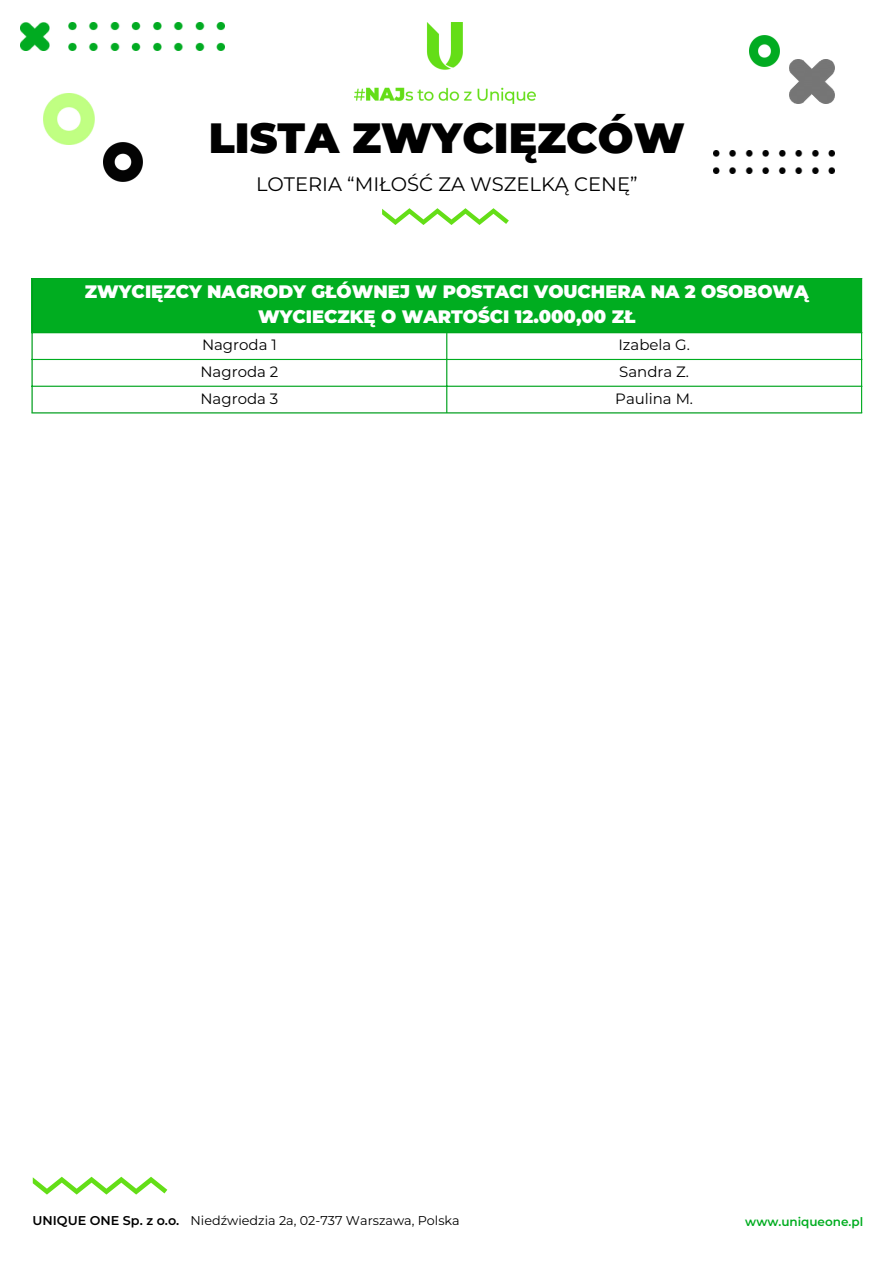
<style>
.page{position:relative;width:894px;height:1264px;background:#fff}
.page>*{position:absolute;margin:0;border:0;box-sizing:border-box;transform-origin:0 0}
.t1{font:900 42.3px "Montserrat";color:#000}
.t2{font:19.5px "Montserrat";color:#000}
.t3{font:900 18px/24.8px "Montserrat";color:#fff;text-align:center}
.t4{font:15px "Montserrat";color:#000}
.t5{font:12.75px "Montserrat";color:#000}
.t6{font:600 12.75px "Montserrat";color:#000}
.t7{font:600 12px "Montserrat";color:#00ad20}
</style>
<div class="page">
<img style="left:354px;top:23px;width:182px;height:81px">
<img style="left:20px;top:23px;width:204px;height:28px">
<img style="left:789px;top:60px;width:45px;height:43px">
<img style="left:43px;top:94px;width:52px;height:50px">
<img style="left:749px;top:36px;width:30px;height:30px">
<img style="left:713px;top:150px;width:121px;height:23px">
<img style="left:103px;top:142px;width:39px;height:40px">
<svg style="left:382px;top:208px;width:126px;height:17px"></svg>
<svg style="left:33px;top:1176px;width:134px;height:18px"></svg>
<div style="left:32px;top:278px;width:829px;height:55px;background:#00ad20"></div>
<hr style="left:31px;top:279px;width:2px;height:133px;background:#00ad20">
<hr style="left:446px;top:333px;width:1px;height:79px;background:#00ad20">
<hr style="left:860px;top:279px;width:1px;height:133px;background:#00ad20">
<hr style="left:31px;top:278px;width:830px;height:1px;background:#00ad20">
<hr style="left:31px;top:359px;width:830px;height:1px;background:#00ad20">
<hr style="left:31px;top:385px;width:830px;height:2px;background:#00ad20">
<hr style="left:31px;top:412px;width:830px;height:1px;background:#00ad20">
<p class="t1" style="left:209px;top:112px;width:477px">LISTA ZWYCIĘZCÓW</p>
<p class="t2" style="left:256px;top:172px;width:383px">LOTERIA “MIŁOŚĆ ZA WSZELKĄ CENĘ”</p>
<h1 class="t3" style="left:85px;top:279px;width:725px">ZWYCIĘZCY NAGRODY GŁÓWNEJ W POSTACI VOUCHERA NA 2 OSOBOWĄ<br>WYCIECZKĘ O WARTOŚCI 12.000,00 ZŁ</h1>
<p class="t4" style="left:202px;top:335px;width:76px">Nagroda 1</p>
<p class="t4" style="left:618px;top:335px;width:73px">Izabela G.</p>
<h2 class="t4" style="left:200px;top:362px;width:79px">Nagroda 2</h2>
<p class="t4" style="left:619px;top:362px;width:71px">Sandra Z.</p>
<p class="t4" style="left:200px;top:389px;width:79px">Nagroda 3</p>
<p class="t4" style="left:615px;top:389px;width:79px">Paulina M.</p>
<p class="t6" style="left:32px;top:1212px;width:148px">UNIQUE ONE Sp. z o.o.</p>
<p class="t5" style="left:190px;top:1212px;width:270px">Niedźwiedzia 2a, 02-737 Warszawa, Polska</p>
<p class="t7" style="left:745px;top:1214px;width:119px">www.uniqueone.pl</p>
</div>
